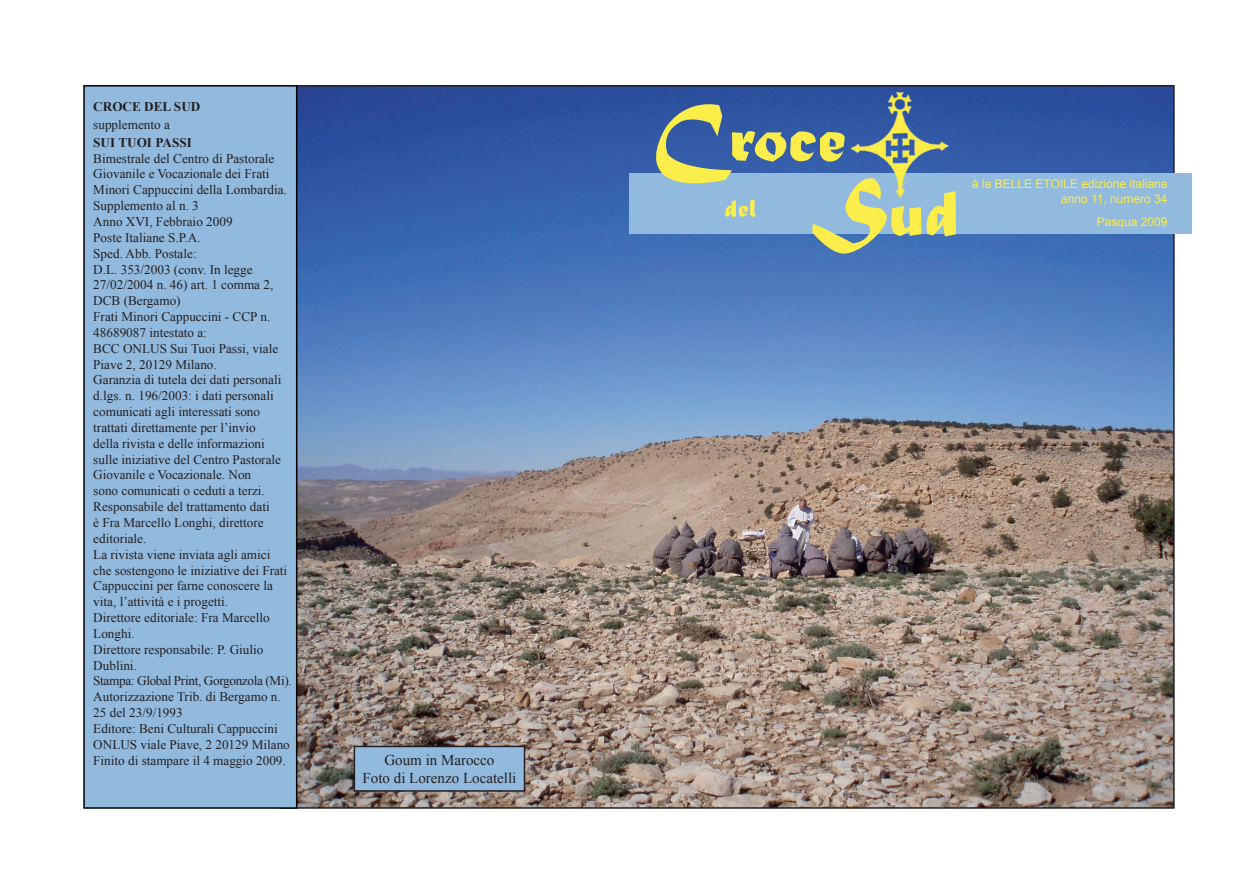
<style>
.page{position:relative;width:1259px;height:893px;background:#fff}
.page>*{position:absolute;margin:0;border:0;box-sizing:border-box;transform-origin:0 0}
.t1{font:15px/18px "Times New Roman";color:#231f20;text-align:center}
.t2{font:13.2px/15.9px "Times New Roman";color:#231f20}
.t3{font:700 13.2px "Times New Roman";color:#231f20}
.t4{font:12px/14.4px "Arial";color:#fbed4a;text-align:right}
</style>
<div class="page">
<img style="left:297px;top:88px;width:874px;height:718px">
<div style="left:84px;top:86px;width:213px;height:722px;background:#92bade"></div>
<div style="left:83px;top:85px;width:214px;height:724px;border:2px solid #000"></div>
<div style="left:354px;top:746px;width:170px;height:45px;background:#92bade"></div>
<div style="left:354px;top:746px;width:171px;height:46px;border:2px solid #231f20"></div>
<div style="left:629px;top:173px;width:562px;height:60px;background:#92bade"></div>
<img style="left:850px;top:90px;width:100px;height:7px">
<svg style="left:648px;top:97px;width:308px;height:157px"></svg>
<p class="t3" style="left:93px;top:99px;width:109px">CROCE DEL SUD</p>
<p class="t2" style="left:93px;top:116px;width:78px">supplemento a</p>
<p class="t3" style="left:93px;top:135px;width:100px">SUI TUOI PASSI</p>
<p class="t2" style="left:93px;top:150px;width:200px">Bimestrale del Centro di Pastorale<br>Giovanile e Vocazionale dei Frati<br>Minori Cappuccini della Lombardia.<br>Supplemento al n. 3<br>Anno XVI, Febbraio 2009<br>Poste Italiane S.P.A.<br>Sped. Abb. Postale:<br>D.L. 353/2003 (conv. In legge<br>27/02/2004 n. 46) art. 1 comma 2,<br>DCB (Bergamo)<br>Frati Minori Cappuccini - CCP n.<br>48689087 intestato a:<br>BCC ONLUS Sui Tuoi Passi, viale<br>Piave 2, 20129 Milano.<br>Garanzia di tutela dei dati personali d.lgs. n. 196/2003: i dati personali comunicati agli interessati sono trattati direttamente per l’invio<br>della rivista e delle informazioni sulle iniziative del Centro Pastorale<br>Giovanile e Vocazionale. Non<br>sono comunicati o ceduti a terzi.<br>Responsabile del trattamento dati<br>è Fra Marcello Longhi, direttore editoriale.<br>La rivista viene inviata agli amici che sostengono le iniziative dei Frati<br>Cappuccini per farne conoscere la vita, l’attività e i progetti.<br>Direttore editoriale: Fra Marcello<br>Longhi.<br>Direttore responsabile: P. Giulio<br>Dublini.<br>Stampa: Global Print, Gorgonzola (Mi).<br>Autorizzazione Trib. di Bergamo n.<br>25 del 23/9/1993<br>Editore: Beni Culturali Cappuccini<br>ONLUS viale Piave, 2 20129 Milano<br>Finito di stampare il 4 maggio 2009.</p>
<p class="t1" style="left:362px;top:751px;width:155px">Goum in Marocco<br>Foto di Lorenzo Locatelli</p>
<p class="t4" style="left:972px;top:177px;width:197px">à la belle étoile edizione italiana anno 11, numero 34</p>
<p class="t4" style="left:1096px;top:215px;width:72px">Pasqua 2009</p>
</div>
